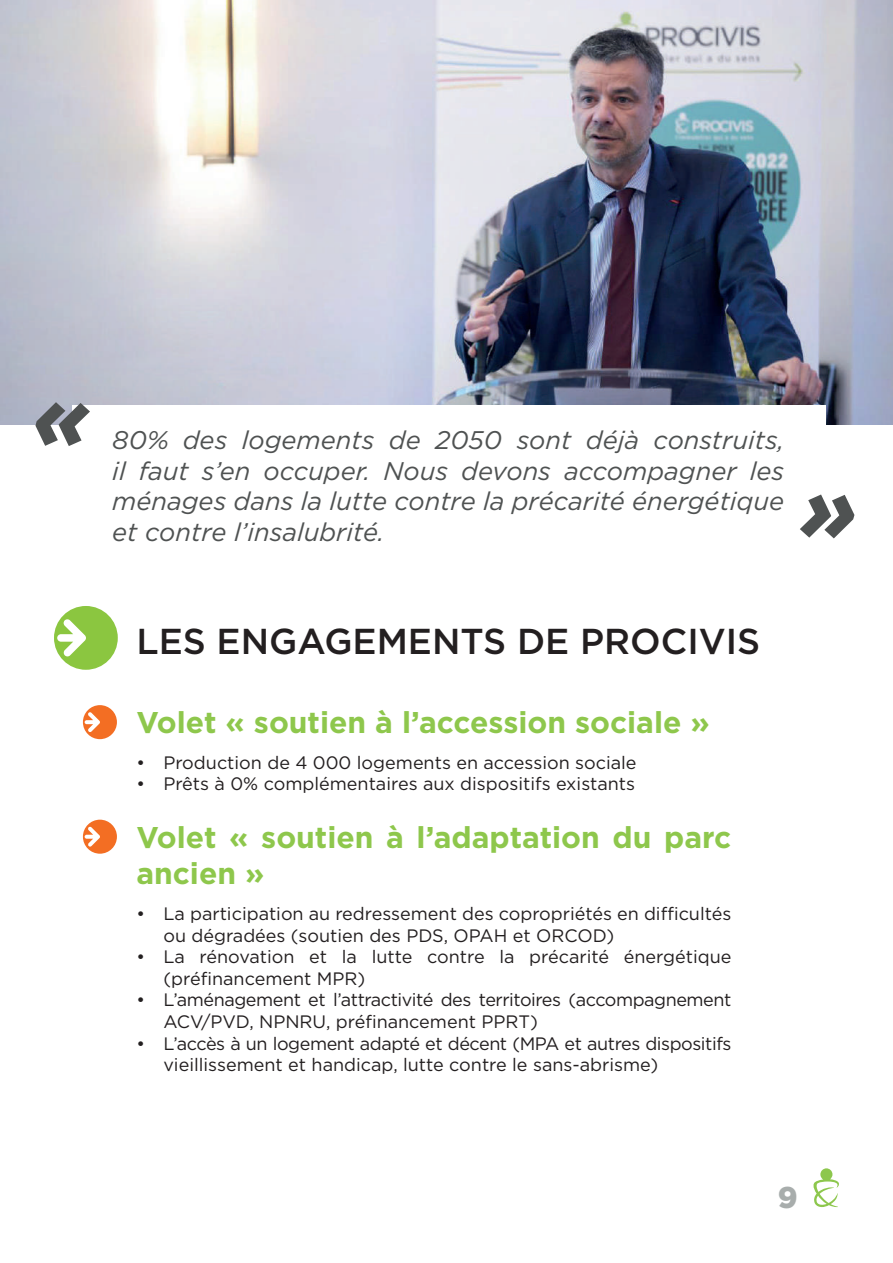
<style>
.page{position:relative;width:893px;height:1263px;background:#fff}
.page>*{position:absolute;margin:0;border:0;box-sizing:border-box;transform-origin:0 0}
.t1{font:italic 900 90px "Gotham";color:#4f5252}
.t2{font:500 36px "Gotham";color:#231f20}
.t3{font:700 30px/36px "Gotham";color:#8ec74c}
.t4{font:900 30px "Gotham";color:#a8adac}
.t5{font:italic 25.5px/30.6px "Gotham";color:#4f5252;text-align:justify}
.t6{font:18px/21.6px "Gotham";color:#231f20}
.t7{font:18px/21.6px "Gotham";letter-spacing:-.025em;color:#231f20}
</style>
<div class="page">
<img style="left:0;top:0;width:893px;height:424px">
<div style="left:72px;top:405px;width:754px;height:156px;background:#fff"></div>
<div style="left:54px;top:606px;width:64px;height:64px;background:#8bc640;border-radius:50%"></div>
<svg style="left:57px;top:619px;width:29px;height:37px"></svg>
<div style="left:83px;top:705px;width:34px;height:34px;background:#f36e23;border-radius:50%"></div>
<svg style="left:85px;top:712px;width:15px;height:20px"></svg>
<div style="left:83px;top:820px;width:34px;height:34px;background:#f36e23;border-radius:50%"></div>
<svg style="left:85px;top:826px;width:15px;height:20px"></svg>
<svg style="left:813px;top:1168px;width:26px;height:39px"></svg>
<h1 class="t1" style="left:33px;top:376px;width:58px">«</h1>
<h3 class="t5" style="left:112px;top:426px;width:673px">80% des logements de 2050 sont déjà construits, il faut s’en occuper. Nous devons accompagner les ménages dans la lutte contre la précarité énergétique et contre l’insalubrité.</h3>
<h1 class="t1" style="left:800px;top:469px;width:58px">»</h1>
<h2 class="t2" style="left:136px;top:622px;width:625px">LES ENGAGEMENTS DE PROCIVIS</h2>
<h3 class="t3" style="left:136px;top:704px;width:575px">Volet « soutien à l’accession sociale »</h3>
<p class="t6" style="left:136px;top:752px;width:502px">• Production de 4 000 logements en accession sociale</p>
<p class="t6" style="left:136px;top:773px;width:500px">• Prêts à 0% complémentaires aux dispositifs existants</p>
<h3 class="t3" style="left:136px;top:819px;width:596px">Volet « soutien à l’adaptation du parc ancien »</h3>
<p class="t6" style="left:163px;top:903px;width:569px;text-indent:-27px">• La participation au redressement des copropriétés en difficultés ou dégradées (soutien des PDS, OPAH et ORCOD)</p>
<p class="t6" style="left:163px;top:946px;width:569px;text-indent:-27px">• La rénovation et la lutte contre la précarité énergétique (préfinancement MPR)</p>
<p class="t7" style="left:163px;top:989px;width:569px;text-indent:-27px">• L’aménagement et l’attractivité des territoires (accompagnement<br>ACV/PVD, NPNRU, préfinancement PPRT)</p>
<p class="t7" style="left:163px;top:1032px;width:569px;text-indent:-27px">• L’accès à un logement adapté et décent (MPA et autres dispositifs vieillissement et handicap, lutte contre le sans-abrisme)</p>
<h3 class="t4" style="left:778px;top:1184px;width:21px">9</h3>
</div>
